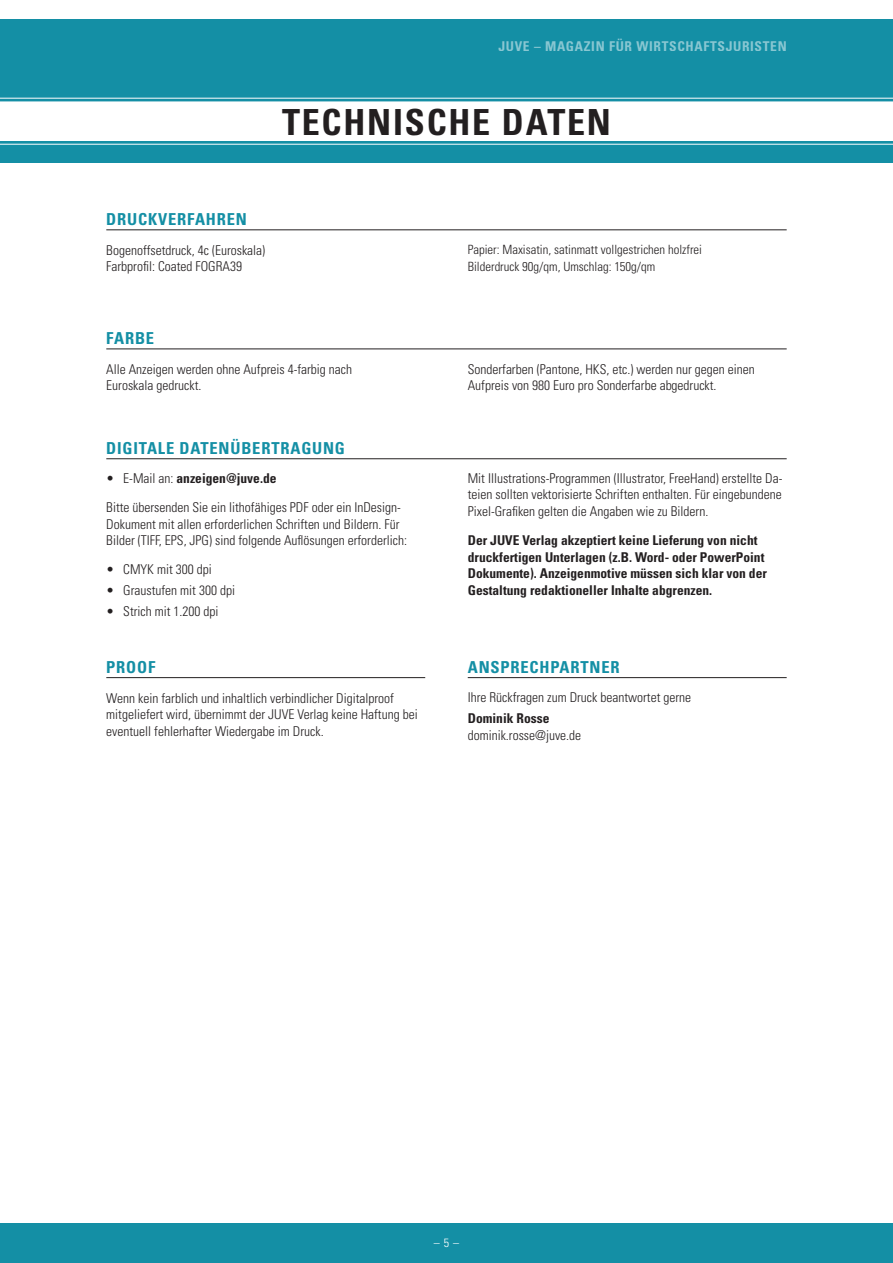
<style>
.page{position:relative;width:893px;height:1263px;background:#fff}
.page>*{position:absolute;margin:0;border:0;box-sizing:border-box;transform-origin:0 0}
.t1{font:700 condensed 36px "Univers";letter-spacing:.05em;color:#231f20}
.t2{font:700 condensed 16.5px "Univers";letter-spacing:.05em;color:#148fa5}
.t3{font:300 condensed 13.5px/16.5px "Univers";color:#231f20}
.t4{font:700 condensed 13.5px/16.5px "Univers";color:#231f20}
.t5{font:700 condensed 13.5px "Univers";letter-spacing:.05em;color:#fff}
.t6{font:300 condensed 12.75px/16.5px "Univers";color:#231f20}
.t7{font:300 condensed 12px "Univers";color:#fff}
.s1{font-weight:700}
</style>
<div class="page">
<div style="left:0;top:1223px;width:893px;height:40px;background:#148fa5"></div>
<div style="left:0;top:19px;width:893px;height:144px;background:#148fa5"></div>
<svg style="left:0;top:97px;width:893px;height:48px;background:#dfeff2"></svg>
<hr style="left:106px;top:230px;width:681px;height:1px;background:#231f20">
<hr style="left:468px;top:677px;width:319px;height:1px;background:#231f20">
<hr style="left:106px;top:677px;width:319px;height:1px;background:#231f20">
<hr style="left:106px;top:458px;width:681px;height:1px;background:#231f20">
<hr style="left:106px;top:349px;width:681px;height:1px;background:#231f20">
<p class="t5" style="left:498px;top:38px;width:290px">JUVE – MAGAZIN FÜR WIRTSCHAFTSJURISTEN</p>
<p class="t2" style="left:106px;top:209px;width:142px">DRUCKVERFAHREN</p>
<h1 class="t1" style="left:282px;top:100px;width:330px">TECHNISCHE DATEN</h1>
<p class="t3" style="left:106px;top:241px;width:160px">Bogenoffsetdruck, 4c (Euroskala)<br>Farbprofil: Coated FOGRA39</p>
<p class="t6" style="left:468px;top:241px;width:236px">Papier: Maxisatin, satinmatt vollgestrichen holzfrei<br>Bilderdruck 90g/qm, Umschlag: 150g/qm</p>
<p class="t2" style="left:106px;top:328px;width:49px">FARBE</p>
<p class="t3" style="left:106px;top:360px;width:247px">Alle Anzeigen werden ohne Aufpreis 4-farbig nach<br>Euroskala gedruckt.</p>
<p class="t3" style="left:468px;top:360px;width:289px">Sonderfarben (Pantone, HKS, etc.) werden nur gegen einen<br>Aufpreis von 980 Euro pro Sonderfarbe abgedruckt.</p>
<p class="t2" style="left:106px;top:438px;width:240px">DIGITALE DATENÜBERTRAGUNG</p>
<p class="t3" style="left:106px;top:463px;width:296px;line-height:29.2px">• E-Mail an: <span class="s1">anzeigen@juve.de<br></span>Bitte übersenden Sie ein lithofähiges PDF oder ein InDesign-</p>
<p class="t3" style="left:106px;top:515px;width:302px">Dokument mit allen erforderlichen Schriften und Bildern. Für<br>Bilder (TIFF, EPS, JPG) sind folgende Auflösungen erforderlich:</p>
<p class="t3" style="left:106px;top:561px;width:107px">• CMYK mit 300 dpi</p>
<p class="t3" style="left:106px;top:582px;width:130px">• Graustufen mit 300 dpi</p>
<p class="t3" style="left:106px;top:603px;width:114px">• Strich mit 1.200 dpi</p>
<p class="t2" style="left:106px;top:657px;width:51px">PROOF</p>
<p class="t3" style="left:106px;top:690px;width:313px">Wenn kein farblich und inhaltlich verbindlicher Digitalproof mitgeliefert wird, übernimmt der JUVE Verlag keine Haftung bei eventuell fehlerhafter Wiedergabe im Druck.</p>
<p class="t3" style="left:468px;top:470px;width:316px;text-align:justify">Mit Illustrations-Programmen (Illustrator, FreeHand) erstellte Da&shy;teien sollten vektorisierte Schriften enthalten. Für eingebundene Pixel-Grafiken gelten die Angaben wie zu Bildern.</p>
<p class="t4" style="left:468px;top:532px;width:301px">Der JUVE Verlag akzeptiert keine Lieferung von nicht druckfertigen Unterlagen (z.B. Word- oder PowerPoint Dokumente). Anzeigenmotive müssen sich klar von der Gestaltung redaktioneller Inhalte abgrenzen.</p>
<p class="t2" style="left:468px;top:657px;width:153px">ANSPRECHPARTNER</p>
<p class="t3" style="left:468px;top:689px;width:225px">Ihre Rückfragen zum Druck beantwortet gerne</p>
<p class="t4" style="left:468px;top:710px;width:83px">Dominik Rosse</p>
<p class="t3" style="left:468px;top:726px;width:115px">dominik.rosse@juve.de</p>
<p class="t7" style="left:434px;top:1236px;width:27px">– 5 –</p>
</div>
